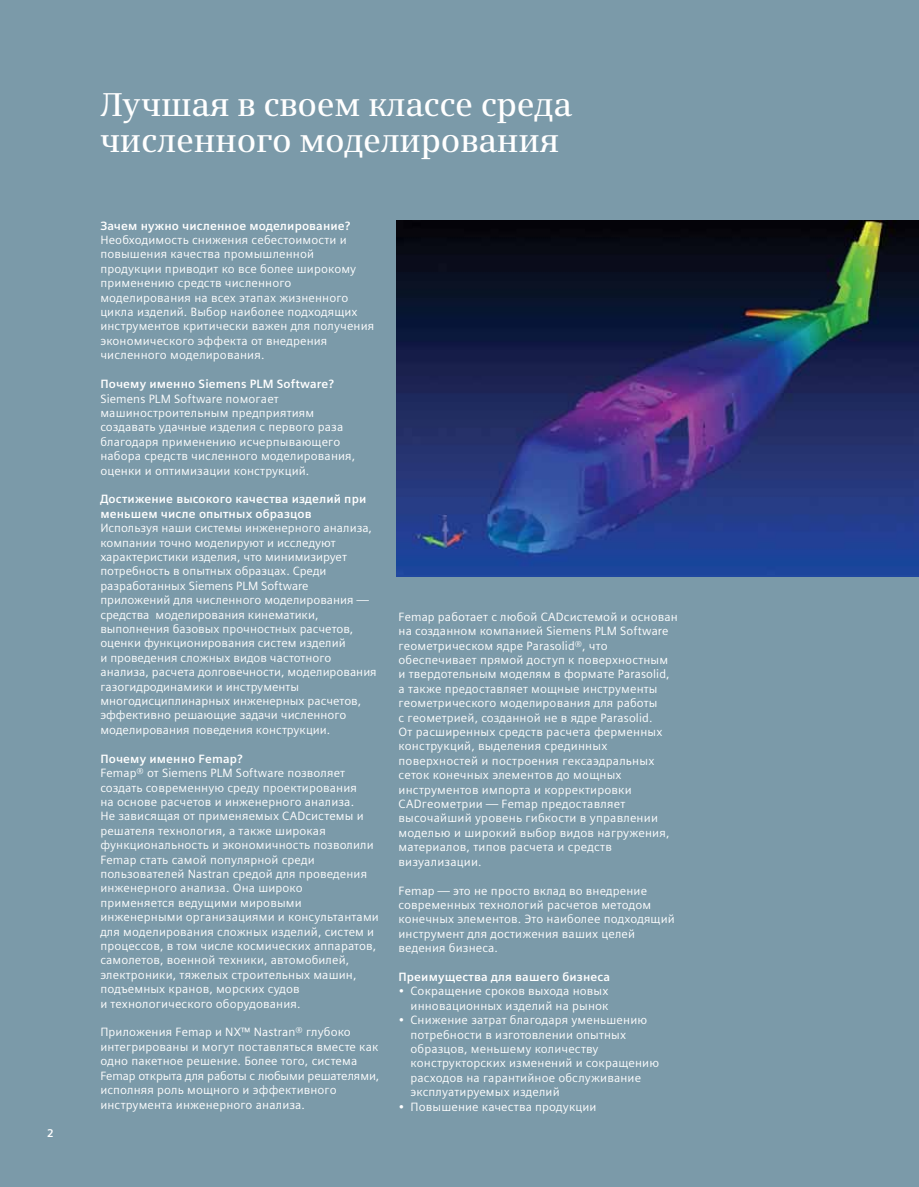
<style>
.page{position:relative;width:919px;height:1187px;background:#fff}
.page>*{position:absolute;margin:0;border:0;box-sizing:border-box;transform-origin:0 0}
.t1{font:600 33px/36px "Siemens Serif";letter-spacing:-.01em;color:#fff}
.t2{font:12px/14.4px "Siemens Sans";letter-spacing:.01em;color:#fff}
.t3{font:700 12px/14.4px "Siemens Sans";letter-spacing:.01em;color:#fff}
.t4{font:700 11.25px "Siemens Sans";color:#fff}
</style>
<div class="page">
<div style="left:0;top:0;width:918px;height:1186px;background:#7b9aa9"></div>
<img style="left:396px;top:220px;width:522px;height:356px">
<p class="t4" style="left:47px;top:1126px;width:8px">2</p>
<h1 class="t1" style="left:100px;top:86px;width:473px">Лучшая в своем классе среда численного моделирования</h1>
<p class="t3" style="left:100px;top:218px;width:251px">Зачем нужно численное моделирование?</p>
<p class="t2" style="left:100px;top:233px;width:275px">Необходимость снижения себестоимости и повышения качества промышленной продукции приводит ко все более широкому применению средств численного моделирования на всех этапах жизненного цикла изделий. Выбор наиболее подходящих инструментов критически важен для получения экономического эффекта от внедрения численного моделирования.</p>
<p class="t3" style="left:100px;top:377px;width:235px">Почему именно Siemens PLM Software?</p>
<p class="t2" style="left:100px;top:391px;width:256px">Siemens PLM Software помогает машиностроительным предприятиям создавать удачные изделия с первого раза благодаря применению исчерпывающего набора средств численного моделирования, оценки и оптимизации конструкций.</p>
<p class="t3" style="left:100px;top:492px;width:267px">Достижение высокого качества изделий при меньшем числе опытных образцов</p>
<p class="t2" style="left:100px;top:521px;width:278px">Используя наши системы инженерного анализа, компании точно моделируют и исследуют характеристики изделия, что минимизирует потребность в опытных образцах. Среди разработанных Siemens PLM Software приложений для численного моделирования — средства моделирования кинематики, выполнения базовых прочностных расчетов, оценки функционирования систем изделий<br>и проведения сложных видов частотного анализа, расчета долговечности, моделирования газогидродинамики и инструменты многодисциплинарных инженерных расчетов, эффективно решающие задачи численного моделирования поведения конструкции.</p>
<p class="t3" style="left:100px;top:751px;width:144px">Почему именно Femap?</p>
<p class="t2" style="left:100px;top:765px;width:280px">Femap® от Siemens PLM Software позволяет создать современную среду проектирования<br>на основе расчетов и инженерного анализа.<br>Не зависящая от применяемых CADсистемы и решателя технология, а также широкая функциональность и экономичность позволили Femap стать самой популярной среди пользователей Nastran средой для проведения инженерного анализа. Она широко применяется ведущими мировыми инженерными организациями и консультантами для моделирования сложных изделий, систем и процессов, в том числе космических аппаратов, самолетов, военной техники, автомобилей, электроники, тяжелых строительных машин, подъемных кранов, морских судов<br>и технологического оборудования.</p>
<p class="t2" style="left:100px;top:1025px;width:280px">Приложения Femap и NX™ Nastran® глубоко интегрированы и могут поставляться вместе как одно пакетное решение. Более того, система Femap открыта для работы с любыми решателями, исполняя роль мощного и эффективного инструмента инженерного анализа.</p>
<p class="t2" style="left:398px;top:609px;width:281px">Femap работает с любой CADсистемой и основан на созданном компанией Siemens PLM Software геометрическом ядре Parasolid®, что обеспечивает прямой доступ к поверхностным и твердотельным моделям в формате Parasolid, а также предоставляет мощные инструменты геометрического моделирования для работы<br>с геометрией, созданной не в ядре Parasolid.<br>От расширенных средств расчета ферменных конструкций, выделения срединных поверхностей и построения гексаэдральных сеток конечных элементов до мощных инструментов импорта и корректировки CADгеометрии — Femap предоставляет высочайший уровень гибкости в управлении моделью и широкий выбор видов нагружения, материалов, типов расчета и средств визуализации.</p>
<p class="t2" style="left:398px;top:883px;width:278px">Femap — это не просто вклад во внедрение современных технологий расчетов методом конечных элементов. Это наиболее подходящий инструмент для достижения ваших целей ведения бизнеса.</p>
<p class="t3" style="left:398px;top:969px;width:213px">Преимущества для вашего бизнеса</p>
<p class="t2" style="left:398px;top:984px;width:212px;text-align:right">• Сокращение сроков выхода новых инновационных изделий на рынок</p>
<p class="t2" style="left:410px;top:1012px;width:250px;text-indent:-12px">• Снижение затрат благодаря уменьшению потребности в изготовлении опытных образцов, меньшему количеству конструкторских изменений и сокращению расходов на гарантийное обслуживание эксплуатируемых изделий</p>
<p class="t2" style="left:398px;top:1099px;width:199px">• Повышение качества продукции</p>
</div>
